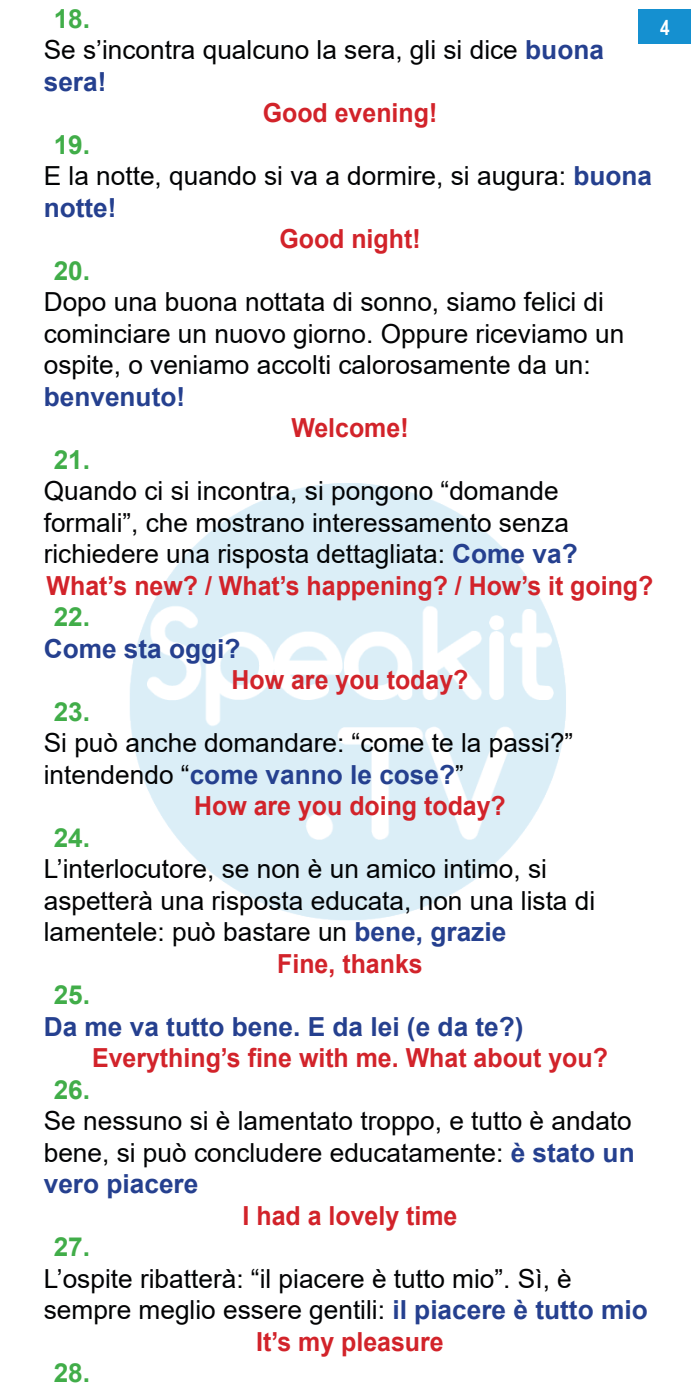
<style>
.page{position:relative;width:700px;height:1400px;background:#fff}
.page>*{position:absolute;margin:0;border:0;box-sizing:border-box;transform-origin:0 0}
.Text_ALL{font:26.25px/31.5px "Arial";color:#020304}
.Text_L2R_centre{font:700 26.25px "Arial";color:#d2232a;scale:.95 1}
.Text_ALL-2{font:700 26.25px "Arial";color:#25408f}
.bullets_for_ALL{font:700 26.25px "Arial";color:#41ad49}
.t1{font:700 21px "Arial Narrow";color:#fff}
.s1{font-weight:700;color:#25408f}
</style>
<div class="page">
<img style="left:130px;top:483px;width:436px;height:437px">
<div style="left:639px;top:9px;width:52px;height:35px;background:#1590d0"></div>
<p class="bullets_for_ALL" style="left:54px;top:0;width:38px">18.</p>
<p class="Text_ALL" style="left:44px;top:34px;width:562px">Se ’s incontra qualcuno la sera, gli si dice <span class="s1">buona sera!</span></p>
<p class="Text_L2R_centre" style="left:263px;top:95px;width:185px">Good evening!</p>
<p class="bullets_for_ALL" style="left:54px;top:126px;width:38px">19.</p>
<p class="Text_ALL" style="left:44px;top:160px;width:610px">E la notte, quando si va a dormire, si augura: <span class="s1">buona notte!</span></p>
<p class="Text_L2R_centre" style="left:279px;top:221px;width:150px">Good night!</p>
<p class="bullets_for_ALL" style="left:54px;top:252px;width:38px">20.</p>
<p class="Text_ALL" style="left:44px;top:286px;width:582px">Dopo una buona nottata di sonno, siamo felici di cominciare un nuovo giorno. Oppure riceviamo un ospite o, veniamo accolti calorosamente da un: <span class="s1">benvenuto!</span></p>
<p class="Text_L2R_centre" style="left:291px;top:410px;width:125px">Welcome!</p>
<p class="bullets_for_ALL" style="left:54px;top:441px;width:38px">21.</p>
<p class="Text_ALL" style="left:44px;top:475px;width:536px">Quando ci si incontra, si pongono “domande formali ,” che mostrano interessamento senza richiedere una risposta dettagliata: <span class="s1">Come va?</span></p>
<p class="Text_L2R_centre" style="left:47px;top:567px;width:640px">What s’ new? / What s’ happening? / How i ts’ going?</p>
<p class="bullets_for_ALL" style="left:54px;top:599px;width:38px">22.</p>
<p class="Text_ALL-2" style="left:44px;top:630px;width:198px">Come sta oggi?</p>
<p class="Text_L2R_centre" style="left:232px;top:662px;width:251px">How are you today?</p>
<p class="bullets_for_ALL" style="left:54px;top:693px;width:38px">23.</p>
<p class="Text_ALL" style="left:44px;top:727px;width:531px">Si può anche domandare “: come te la passi “? intendendo “<span class="s1">come vanno le cose?</span>“</p>
<p class="Text_L2R_centre" style="left:194px;top:788px;width:330px">How are you doing today?</p>
<p class="bullets_for_ALL" style="left:54px;top:819px;width:38px">24.</p>
<p class="Text_ALL" style="left:44px;top:853px;width:553px">’L interlocutore, se non è un amico intimo, si aspetterà una risposta educata, non una lista di lamentele: può bastare un <span class="s1">bene, grazie</span></p>
<p class="Text_L2R_centre" style="left:277px;top:945px;width:155px">Fine, thanks</p>
<p class="bullets_for_ALL" style="left:54px;top:977px;width:38px">25.</p>
<p class="Text_ALL-2" style="left:44px;top:1008px;width:481px">Da me va tutto bene E. da lei (e da te?(</p>
<p class="Text_L2R_centre" style="left:92px;top:1040px;width:545px">Everything s’ fine with me. What about you?</p>
<p class="bullets_for_ALL" style="left:54px;top:1071px;width:38px">26.</p>
<p class="Text_ALL" style="left:44px;top:1105px;width:592px;text-align:justify">Se nessuno si è lamentato troppo e, tutto è andato bene, si può concludere educatamente <span class="s1">è</span>: <span class="s1">stato un vero piacere</span></p>
<p class="Text_L2R_centre" style="left:243px;top:1197px;width:228px">I had a lovely time</p>
<p class="bullets_for_ALL" style="left:54px;top:1229px;width:38px">27.</p>
<p class="Text_ALL" style="left:44px;top:1263px;width:605px">’L ospite ribatterà “: il piacere è tutto mio .” S ì è, sempre meglio essere gentili <span class="s1">il</span>: <span class="s1">piacere è tutto mio</span></p>
<p class="Text_L2R_centre" style="left:256px;top:1323px;width:199px">s’I t my pleasure</p>
<p class="bullets_for_ALL" style="left:54px;top:1355px;width:38px">28.</p>
<p class="t1" style="left:660px;top:11px;width:11px">4</p>
</div>
